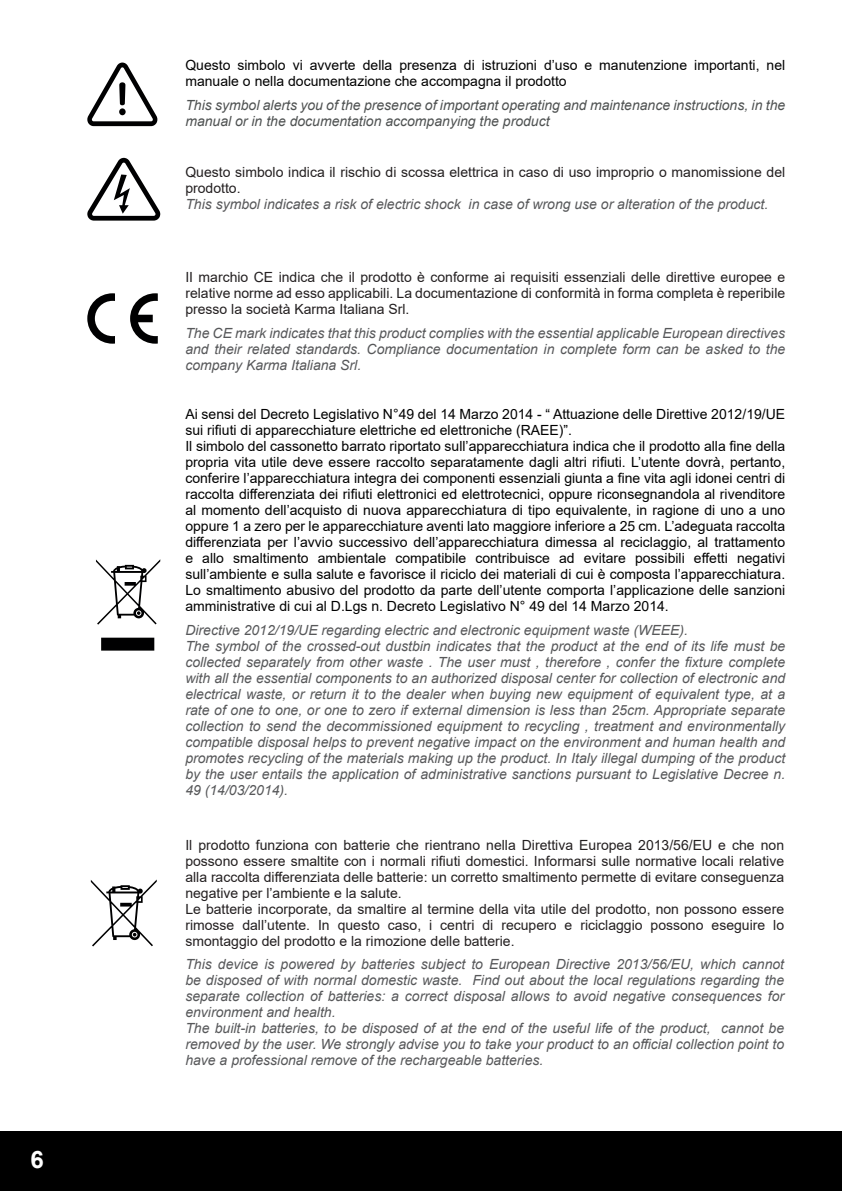
<style>
.page{position:relative;width:842px;height:1191px;background:#fff}
.page>*{position:absolute;margin:0;border:0;box-sizing:border-box;transform-origin:0 0}
.t1{font:700 24px "Arial";color:#fff}
.t2{font:italic 14px/16px "Arial";color:#57585a}
.t3{font:14px/16px "Arial";color:#000}
.t4{font:14px/16px "Arial";color:#231f20}
.t5{font:italic 14px/16px "Arial";color:#4f5252}
</style>
<div class="page">
<div style="left:0;top:1131px;width:842px;height:60px;background:#000"></div>
<svg style="left:87px;top:158px;width:74px;height:63px"></svg>
<svg style="left:87px;top:63px;width:71px;height:63px"></svg>
<div style="left:119px;top:108px;width:7px;height:7px;background:#000001;border-radius:50%"></div>
<svg style="left:87px;top:293px;width:28px;height:51px"></svg>
<svg style="left:130px;top:293px;width:28px;height:51px"></svg>
<svg style="left:96px;top:559px;width:64px;height:91px"></svg>
<svg style="left:91px;top:879px;width:66px;height:67px"></svg>
<h1 class="t1" style="left:30px;top:1143px;width:15px">6</h1>
<p class="t3" style="left:185px;top:57px;width:601px">Questo simbolo vi avverte della presenza di istruzioni d’uso e manutenzione importanti, nel manuale o nella documentazione che accompagna il prodotto</p>
<p class="t5" style="left:185px;top:97px;width:601px">This symbol alerts you of the presence of important operating and maintenance instructions, in the manual or in the documentation accompanying the product</p>
<p class="t4" style="left:185px;top:164px;width:601px">Questo simbolo indica il rischio di scossa elettrica in caso di uso improprio o manomissione del prodotto.</p>
<p class="t2" style="left:185px;top:196px;width:584px">This symbol indicates a risk of electric shock in case of wrong use or alteration of the product.</p>
<p class="t4" style="left:185px;top:269px;width:601px;text-align:justify">II marchio CE indica che il prodotto è conforme ai requisiti essenziali delle direttive europee e relative norme ad esso applicabili. La documentazione di conformità in forma completa è reperibile presso la società Karma Italiana Srl.</p>
<p class="t2" style="left:185px;top:325px;width:601px;text-align:justify">The CE mark indicates that this product complies with the essential applicable European directives and their related standards. Compliance documentation in complete form can be asked to the company Karma Italiana Srl.</p>
<p class="t3" style="left:185px;top:406px;width:601px">Ai sensi del Decreto Legislativo N°49 del 14 Marzo 2014 - “ Attuazione delle Direttive 2012/19/UE sui rifiuti di apparecchiature elettriche ed elettroniche (RAEE)”.<br>Il simbolo del cassonetto barrato riportato sull’apparecchiatura indica che il prodotto alla fine della propria vita utile deve essere raccolto separatamente dagli altri rifiuti. L’utente dovrà, pertanto, conferire l’apparecchiatura integra dei componenti essenziali giunta a fine vita agli idonei centri di raccolta differenziata dei rifiuti elettronici ed elettrotecnici, oppure riconsegnandola al rivenditore al momento dell’acquisto di nuova apparecchiatura di tipo equivalente, in ragione di uno a uno oppure 1 a zero per le apparecchiature aventi lato maggiore inferiore a 25 cm. L’adeguata raccolta differenziata per l’avvio successivo dell’apparecchiatura dimessa al reciclaggio, al trattamento e allo smaltimento ambientale compatibile contribuisce ad evitare possibili effetti negativi sull’ambiente e sulla salute e favorisce il riciclo dei materiali di cui è composta l’apparecchiatura.<br>Lo smaltimento abusivo del prodotto da parte dell’utente comporta l’applicazione delle sanzioni amministrative di cui al D.Lgs n. Decreto Legislativo N° 49 del 14 Marzo 2014.</p>
<p class="t2" style="left:185px;top:622px;width:601px">Directive 2012/19/UE regarding electric and electronic equipment waste (WEEE).<br>The symbol of the crossed-out dustbin indicates that the product at the end of its life must be collected separately from other waste . The user must , therefore , confer the fixture complete with all the essential components to an authorized disposal center for collection of electronic and electrical waste, or return it to the dealer when buying new equipment of equivalent type, at a rate of one to one, or one to zero if external dimension is less than 25cm. Appropriate separate collection to send the decommissioned equipment to recycling , treatment and environmentally compatible disposal helps to prevent negative impact on the environment and human health and promotes recycling of the materials making up the product. In Italy illegal dumping of the product by the user entails the application of administrative sanctions pursuant to Legislative Decree n.<br>49 (14/03/2014).</p>
<p class="t4" style="left:185px;top:836px;width:600px">Il prodotto funziona con batterie che rientrano nella Direttiva Europea 2013/56/EU e che non possono essere smaltite con i normali rifiuti domestici. Informarsi sulle normative locali relative alla raccolta differenziata delle batterie: un corretto smaltimento permette di evitare conseguenza negative per l’ambiente e la salute.<br>Le batterie incorporate, da smaltire al termine della vita utile del prodotto, non possono essere rimosse dall’utente. In questo caso, i centri di recupero e riciclaggio possono eseguire lo smontaggio del prodotto e la rimozione delle batterie.</p>
<p class="t2" style="left:185px;top:956px;width:600px">This device is powered by batteries subject to European Directive 2013/56/EU, which cannot be disposed of with normal domestic waste. Find out about the local regulations regarding the separate collection of batteries: a correct disposal allows to avoid negative consequences for environment and health.<br>The built-in batteries, to be disposed of at the end of the useful life of the product, cannot be removed by the user. We strongly advise you to take your product to an official collection point to have a professional remove of the rechargeable batteries.</p>
</div>
